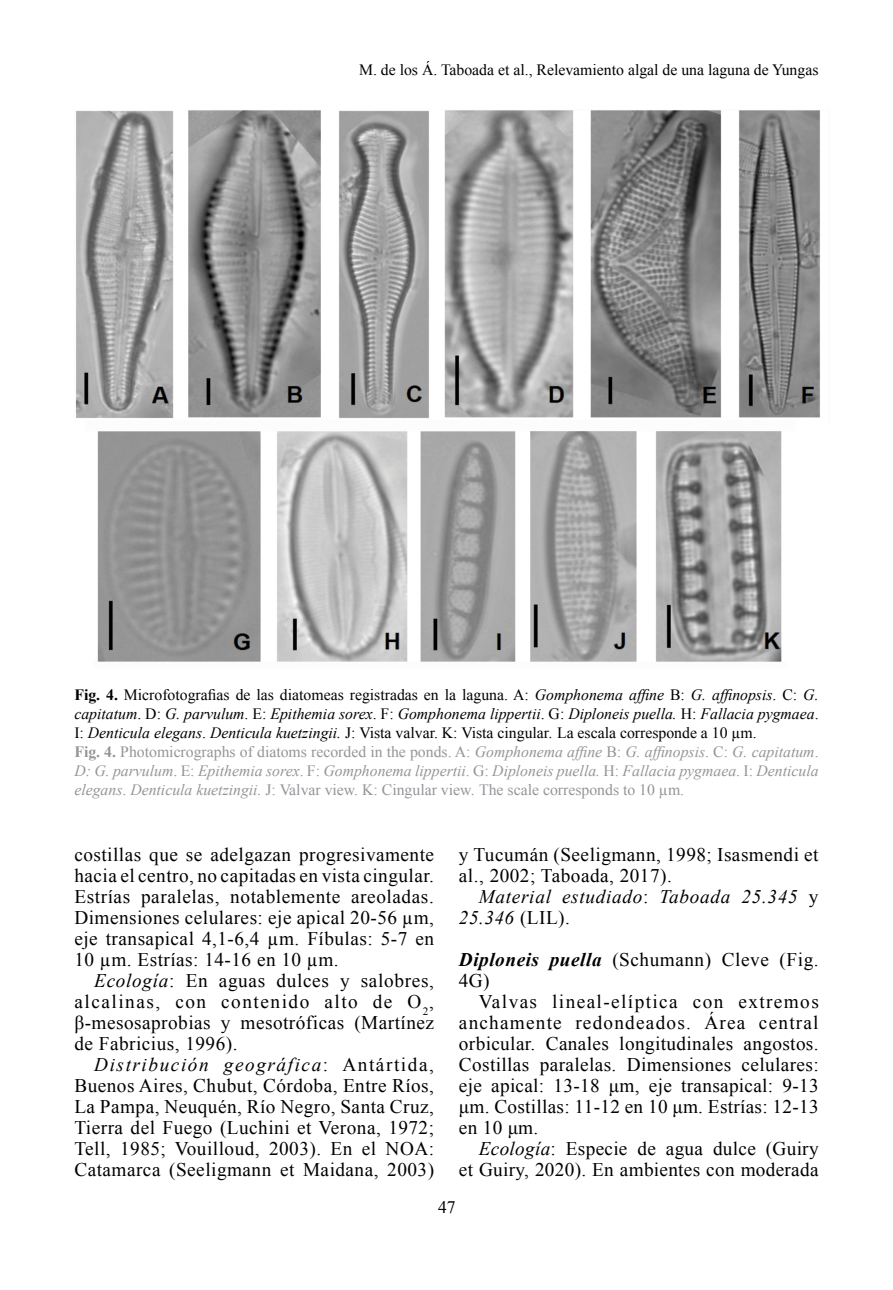
<style>
.page{position:relative;width:893px;height:1290px;background:#fff}
.page>*{position:absolute;margin:0;border:0;box-sizing:border-box;transform-origin:0 0}
.t1{font:19.25px/21px "Times New Roman";letter-spacing:.025em;color:#000;text-align:justify}
.t2{font:italic 19.25px/21px "Times New Roman";letter-spacing:.035em;color:#000}
.t3{font:17.5px "Times New Roman";color:#000}
.t4{font:italic 15.75px/18.9px "Times New Roman";color:#939598}
.t5{font:15.75px "Times New Roman";color:#000}
.s1{font-weight:700;font-style:normal;color:#000}
.s2{font-style:normal;color:#000}
.s3{color:#000}
.s4{font-weight:700;font-style:normal}
.s5{font-style:normal}
.s6{font-style:italic}
.s7{font-weight:700;font-style:italic}
</style>
<div class="page">
<img style="left:76px;top:110px;width:744px;height:552px">
<p class="t5" style="left:359px;top:60px;width:461px">M. de los Á. Taboada et al., Relevamiento algal de una laguna de Yungas</p>
<p class="t4" style="left:74px;top:685px;width:746px"><span class="s1">Fig. 4.</span> <span class="s2">Microfotografias de las diatomeas registradas en la laguna. A:</span> <span class="s3">Gomphonema affine</span> <span class="s2">B:</span> <span class="s3">G. affinopsis</span><span class="s2">. C:</span> <span class="s3">G. capitatum</span><span class="s2">. D:</span> <span class="s3">G. parvulum</span><span class="s2">. E:</span> <span class="s3">Epithemia sorex</span><span class="s2">. F:</span> <span class="s3">Gomphonema lippertii</span><span class="s2">. G:</span> <span class="s3">Diploneis puella.</span> <span class="s2">H:</span> <span class="s3">Fallacia pygmaea</span><span class="s2">.<br>I:</span> <span class="s3">Denticula elegans</span><span class="s2">.</span> <span class="s3">Denticula kuetzingii.</span> <span class="s2">J: Vista valvar. K: Vista cingular</span><span class="s3">.</span> <span class="s2">La escala corresponde a 10 µm.<br></span><span class="s4">Fig. 4.</span> <span class="s5">Photomicrographs of diatoms recorded in the ponds. A:</span> Gomphonema affine <span class="s5">B:</span> G. affinopsis<span class="s5">. C:</span> G. capitatum<span class="s5">.<br></span>D: G. parvulum<span class="s5">. E:</span> Epithemia sorex<span class="s5">. F:</span> Gomphonema lippertii<span class="s5">. G:</span> Diploneis puella. <span class="s5">H:</span> Fallacia pygmaea<span class="s5">. I:</span> Denticula elegans<span class="s5">.</span> Denticula kuetzingii. <span class="s5">J: Valvar view. K: Cingular view</span>. <span class="s5">The scale corresponds to 10 µm.</span></p>
<p class="t1" style="left:74px;top:844px;width:361px">costillas que se adelgazan progresivamente hacia el centro, no capitadas en vista cingular.<br>Estrías paralelas, notablemente areoladas.<br>Dimensiones celulares: eje apical 20-56 µm, eje transapical 4,1-6,4 µm. Fíbulas: 5-7 en 10 µm. Estrías: 14-16 en 10 µm.</p>
<p class="t1" style="left:74px;top:970px;width:361px;text-indent:20px"><span class="s6">Ecología</span>: En aguas dulces y salobres, alcalinas, con contenido alto de O<sub>2</sub>, β-mesosaprobias y mesotróficas (Martínez de Fabricius, 1996).</p>
<p class="t1" style="left:74px;top:1054px;width:361px;text-indent:20px"><span class="s6">Distribución geográfica</span>: Antártida, Buenos Aires, Chubut, Córdoba, Entre Ríos, La Pampa, Neuquén, Río Negro, Santa Cruz, Tierra del Fuego (Luchini et Verona, 1972; Tell, 1985; Vouilloud, 2003). En el NOA:<br>Catamarca (Seeligmann et Maidana, 2003)</p>
<p class="t1" style="left:459px;top:844px;width:361px">y Tucumán (Seeligmann, 1998; Isasmendi et al., 2002; Taboada, 2017).</p>
<p class="t2" style="left:459px;top:886px;width:361px;text-indent:20px">Material estudiado<span class="s5">:</span> Taboada 25.345 <span class="s5">y<br></span>25.346 <span class="s5">(LIL).</span></p>
<p class="t1" style="left:459px;top:949px;width:361px"><span class="s7">Diploneis puella</span> (Schumann) Cleve (Fig.<br>4G)</p>
<p class="t1" style="left:459px;top:991px;width:361px;text-indent:20px">Valvas lineal-elíptica con extremos anchamente redondeados. Área central orbicular. Canales longitudinales angostos.<br>Costillas paralelas. Dimensiones celulares: eje apical: 13-18 μm, eje transapical: 9-13 μm. Costillas: 11-12 en 10 μm. Estrías: 12-13 en 10 μm.</p>
<p class="t1" style="left:459px;top:1138px;width:361px;text-align:right"><span class="s6">Ecología</span>: Especie de agua dulce (Guiry<br>et Guiry, 2020). En ambientes con moderada</p>
<p class="t3" style="left:438px;top:1195px;width:19px">47</p>
</div>
